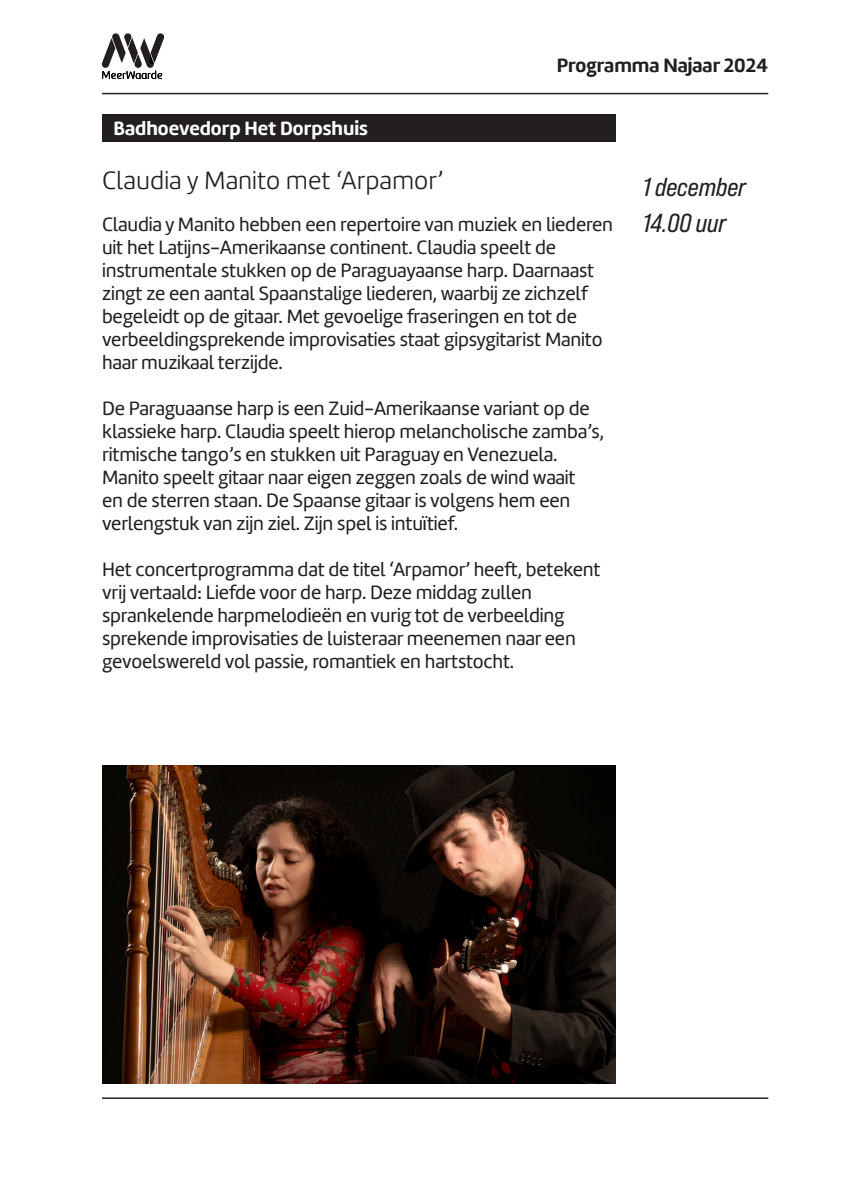
<style>
.page{position:relative;width:842px;height:1191px;background:#fff}
.page>*{position:absolute;margin:0;border:0;box-sizing:border-box;transform-origin:0 0}
.t1{font:300 26px "Amelia";color:#231f20}
.t2{font:26px "Bebas Neue Pro Sm E It";color:#231f20}
.t3{font:20px/23px "Amelia";letter-spacing:-.01em;color:#231f20}
.t4{font:700 20px "Amelia";color:#fff}
.t5{font:700 20px "Amelia";color:#231f20}
</style>
<div class="page">
<hr style="left:102px;top:93px;width:666px;height:1px;background:#231f20">
<hr style="left:102px;top:1097px;width:666px;height:2px;background:#231f20">
<svg style="left:101px;top:33px;width:63px;height:46px"></svg>
<div style="left:102px;top:115px;width:513px;height:27px;background:#231f20"></div>
<img style="left:102px;top:765px;width:513px;height:318px">
<p class="t4" style="left:113px;top:117px;width:256px">Badhoevedorp Het Dorpshuis</p>
<p class="t5" style="left:557px;top:54px;width:213px">Programma Najaar 2024</p>
<p class="t1" style="left:102px;top:165px;width:343px">Claudia y Manito met ‘Arpamor’</p>
<p class="t2" style="left:643px;top:172px;width:105px">1 december</p>
<p class="t2" style="left:643px;top:208px;width:85px">14.00 uur</p>
<p class="t3" style="left:102px;top:213px;width:512px">Claudia y Manito hebben een repertoire van muziek en liederen uit het Latijns-Amerikaanse continent. Claudia speelt de instrumentale stukken op de Paraguayaanse harp. Daarnaast zingt ze een aantal Spaanstalige liederen, waarbij ze zichzelf begeleidt op de gitaar. Met gevoelige fraseringen en tot de verbeeldingsprekende improvisaties staat gipsygitarist Manito haar muzikaal terzijde.</p>
<p class="t3" style="left:102px;top:397px;width:504px">De Paraguaanse harp is een Zuid-Amerikaanse variant op de klassieke harp. Claudia speelt hierop melancholische zamba’s, ritmische tango’s en stukken uit Paraguay en Venezuela.<br>Manito speelt gitaar naar eigen zeggen zoals de wind waait<br>en de sterren staan. De Spaanse gitaar is volgens hem een verlengstuk van zijn ziel. Zijn spel is intuïtief.</p>
<p class="t3" style="left:102px;top:558px;width:500px">Het concertprogramma dat de titel ‘Arpamor’ heeft, betekent vrij vertaald: Liefde voor de harp. Deze middag zullen sprankelende harpmelodieën en vurig tot de verbeelding sprekende improvisaties de luisteraar meenemen naar een gevoelswereld vol passie, romantiek en hartstocht.</p>
</div>
